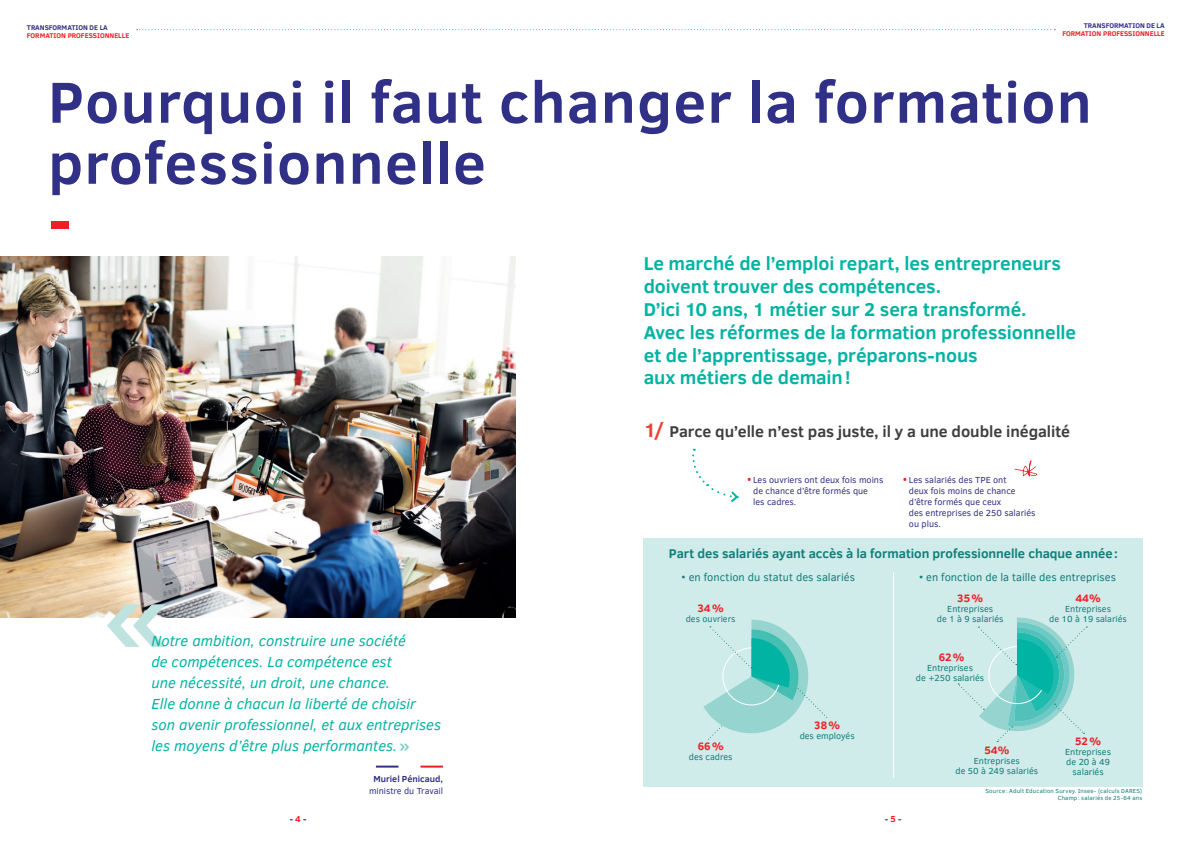
<style>
.page{position:relative;width:1191px;height:842px;background:#fff}
.page>*{position:absolute;margin:0;border:0;box-sizing:border-box;transform-origin:0 0}
.t1{font:700 92.6px "Clear Sans";color:#bee3de}
.t2{font:700 59px/61px "Clear Sans";letter-spacing:.02em;color:#303087}
.t3{font:700 59px "Clear Sans";color:#ed1f26}
.t4{font:700 19px/22.8px "Clear Sans";letter-spacing:-.005em;color:#00b3a2}
.t5{font:700 16px "Clear Sans";letter-spacing:-.005em;color:#3e3e3f}
.t6{font:italic 15px/21px "Clear Sans";color:#00b3a2}
.t7{font:700 13px "Clear Sans";letter-spacing:-.005em;color:#127e79}
.t8{font:11px "Clear Sans";color:#127e79}
.t9{font:700 11px "Clear Sans";color:#ed1f26}
.t10{font:9px/11px "Clear Sans";color:#303087}
.t11{font:9px/10px "Clear Sans";color:#127e79;text-align:center}
.t12{font:700 9px "Clear Sans";color:#303087}
.t13{font:700 7px "Clear Sans";color:#ed1f26}
.t14{font:700 7px "Clear Sans";color:#303087}
.t15{font:6px/7px "Clear Sans";letter-spacing:.025em;color:#127e79;text-align:right}
.s1{font-size:20px;color:#ee4032}
.s2{font-family:"Open Sans";font-weight:700;font-size:10px;color:#ed1f26}
.s3{font-weight:700;font-style:normal;color:#7cccc3}
.s4{color:#ed1f26}
</style>
<div class="page">
<svg style="left:137px;top:29px;width:918px;height:1px"></svg>
<div style="left:643px;top:539px;width:500px;height:248px;background:#cfebea"></div>
<img style="left:0;top:257px;width:515px;height:360px">
<hr style="left:376px;top:766px;width:22px;height:2px;background:#303087">
<hr style="left:420px;top:766px;width:23px;height:2px;background:#ed1f26">
<svg style="left:1014px;top:460px;width:23px;height:17px"></svg>
<svg style="left:692px;top:449px;width:47px;height:54px"></svg>
<hr style="left:893px;top:572px;width:1px;height:206px;background:#fff">
<svg style="left:703px;top:620px;width:124px;height:120px"></svg>
<svg style="left:957px;top:617px;width:130px;height:125px"></svg>
<p class="t14" style="left:27px;top:22px;width:82px">TRANSFORMATION DE LA</p>
<p class="t13" style="left:27px;top:31px;width:104px">FORMATION PROFESSIONNELLE</p>
<p class="t14" style="left:1083px;top:20px;width:82px">TRANSFORMATION DE LA</p>
<p class="t13" style="left:1062px;top:29px;width:104px">FORMATION PROFESSIONNELLE</p>
<h2 class="t2" style="left:48px;top:70px;width:1045px">Pourquoi il faut changer la formation professionnelle</h2>
<h2 class="t3" style="left:48px;top:176px;width:24px">-</h2>
<p class="t4" style="left:643px;top:252px;width:434px">Le marché de l’emploi repart, les entrepreneurs doivent trouver des compétences.<br>D’ici 10 ans, 1 métier sur 2 sera transformé.<br>Avec les réformes de la formation professionnelle et de l’apprentissage, préparons-nous<br>aux métiers de demain !</p>
<p class="t5" style="left:643px;top:420px;width:428px"><span class="s1">1/</span> Parce qu’elle n’est pas juste, il y a une double inégalité</p>
<p class="t10" style="left:753px;top:474px;width:132px;text-indent:-6px"><span class="s2">•</span> Les ouvriers ont deux fois moins de chance d’être formés que<br>les cadres.</p>
<p class="t10" style="left:909px;top:474px;width:128px;text-indent:-6px"><span class="s2">•</span> Les salariés des TPE ont<br>deux fois moins de chance d’être formés que ceux<br>des entreprises de 250 salariés ou plus.</p>
<h1 class="t1" style="left:104px;top:550px;width:66px">«</h1>
<p class="t6" style="left:151px;top:630px;width:291px">Notre ambition, construire une société<br>de compétences. La compétence est<br>une nécessité, un droit, une chance.<br>Elle donne à chacun la liberté de choisir son avenir professionnel, et aux entreprises les moyens d’être plus performantes.<span class="s3">»</span></p>
<p class="t12" style="left:373px;top:772px;width:71px">Muriel Pénicaud,</p>
<p class="t10" style="left:369px;top:785px;width:76px">ministre du Travail</p>
<p class="t7" style="left:669px;top:544px;width:450px">Part des salariés ayant accès à la formation professionnelle chaque année :</p>
<p class="t8" style="left:681px;top:570px;width:175px">• en fonction du statut des salariés</p>
<p class="t8" style="left:919px;top:570px;width:199px">• en fonction de la taille des entreprises</p>
<p class="t9" style="left:697px;top:600px;width:28px">34 %</p>
<p class="t11" style="left:686px;top:613px;width:51px">des ouvriers</p>
<p class="t9" style="left:697px;top:738px;width:27px">66 %</p>
<p class="t11" style="left:689px;top:752px;width:45px">des cadres</p>
<p class="t9" style="left:814px;top:717px;width:27px">38 %</p>
<p class="t11" style="left:799px;top:731px;width:56px">des employés</p>
<p class="t9" style="left:957px;top:590px;width:27px">35 %</p>
<p class="t11" style="left:937px;top:604px;width:68px">Entreprises<br>de 1 à 9 salariés</p>
<p class="t9" style="left:938px;top:649px;width:27px">62 %</p>
<p class="t11" style="left:916px;top:662px;width:70px">Entreprises<br>de +250 salariés</p>
<p class="t9" style="left:1075px;top:590px;width:27px">44%</p>
<p class="t11" style="left:1049px;top:604px;width:79px">Entreprises<br>de 10 à 19 salariés</p>
<p class="t9" style="left:984px;top:742px;width:26px">54%</p>
<p class="t11" style="left:955px;top:756px;width:84px">Entreprises<br>de 50 à 249 salariés</p>
<p class="t9" style="left:1075px;top:733px;width:27px">52 %</p>
<p class="t11" style="left:1065px;top:746px;width:47px">Entreprises de 20 à 49 salariés</p>
<p class="t15" style="left:985px;top:788px;width:158px">Source : Adult Education Survey. Insee- (calculs DARES)<br>Champ : salariés de 25-64 ans</p>
<p class="t12" style="left:290px;top:812px;width:18px">- <span class="s4">4</span> -</p>
<p class="t12" style="left:885px;top:812px;width:18px">- <span class="s4">5</span> -</p>
</div>
